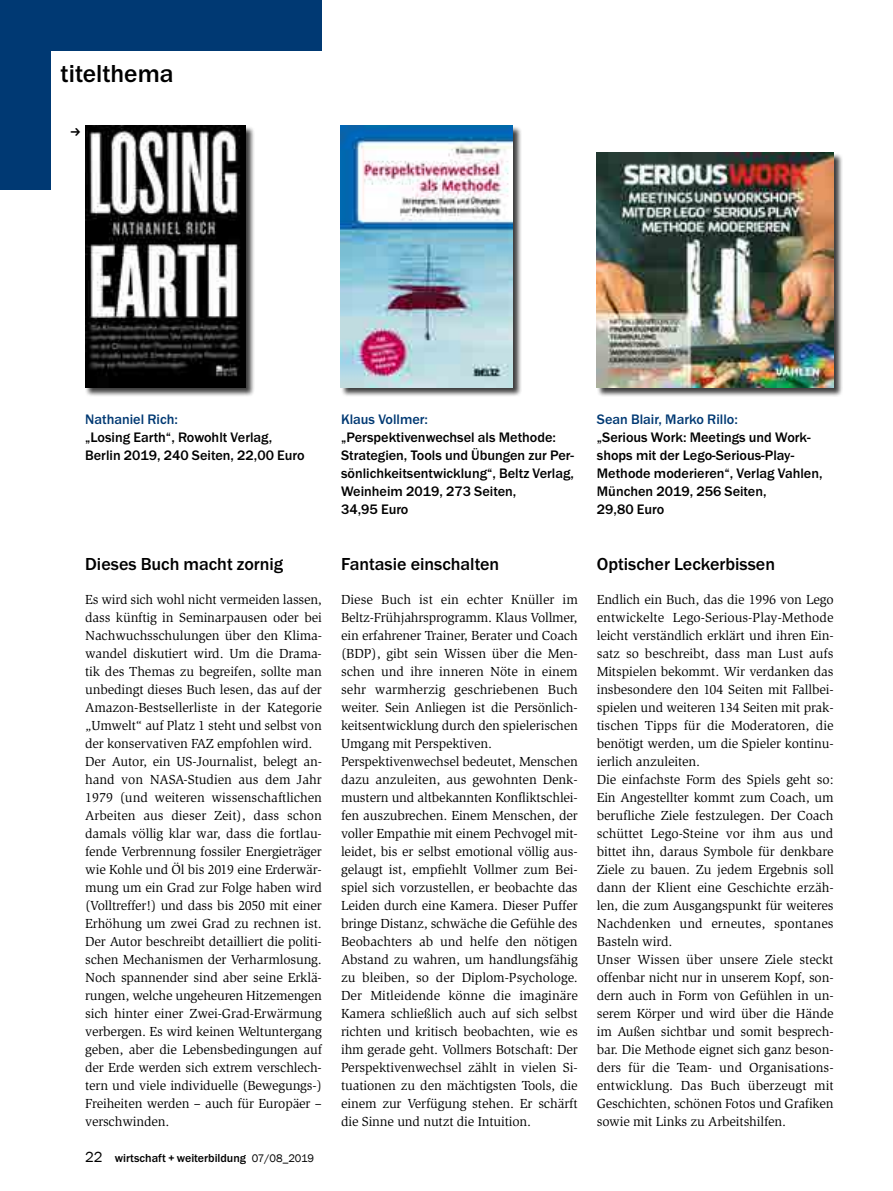
<style>
.page{position:relative;width:893px;height:1191px;background:#fff}
.page>*{position:absolute;margin:0;border:0;box-sizing:border-box;transform-origin:0 0}
.t1{font:500 25.5px "Franklin Goth EF";color:#000}
.t2{font:500 18px "Franklin Goth EF";color:#000}
.t3{font:500 14.25px/18px "Franklin Goth EF";color:#000}
.t4{font:500 14.25px "Franklin Goth EF";color:#003973}
.t5{font:13.5px/18px "Slimbach Std";letter-spacing:-.01em;color:#000}
.t6{font:500 12px "Franklin Goth EF";color:#000}
.s1{font-family:"Franklin Gothic";font-weight:400;font-size:15px}
.s2{font-family:"Franklin Gothic";font-weight:400;font-size:11.25px}
</style>
<div class="page">
<div style="left:0;top:0;width:51px;height:190px;background:#003973"></div>
<div style="left:0;top:0;width:322px;height:51px;background:#003973"></div>
<div style="left:85px;top:125px;width:170px;height:272px;background:#000;opacity:.75"></div>
<img style="left:85px;top:125px;width:161px;height:263px">
<div style="left:341px;top:125px;width:181px;height:272px;background:#000;opacity:.75"></div>
<img style="left:341px;top:125px;width:172px;height:263px">
<div style="left:597px;top:152px;width:246px;height:245px;background:#000;opacity:.75"></div>
<img style="left:597px;top:153px;width:237px;height:235px">
<h1 class="t1" style="left:61px;top:59px;width:115px">titelthema</h1>
<p class="t4" style="left:85px;top:411px;width:94px">Nathaniel Rich:</p>
<p class="t3" style="left:85px;top:428px;width:221px">„Losing Earth“, Rowohlt Verlag,<br>Berlin 2019, 240 Seiten, 22,00 Euro</p>
<h2 class="t2" style="left:85px;top:554px;width:200px">Dieses Buch macht zornig</h2>
<p class="t5" style="left:85px;top:590px;width:238px">Es wird sich wohl nicht vermeiden lassen, dass künftig in Seminarpausen oder bei Nachwuchsschulungen über den Klima&shy;wandel diskutiert wird. Um die Drama&shy;tik des Themas zu begreifen, sollte man unbedingt dieses Buch lesen, das auf der Amazon-Bestsellerliste in der Kategorie „Umwelt“ auf Platz 1 steht und selbst von der konservativen FAZ empfohlen wird.<br>Der Autor, ein US-Journalist, belegt an&shy;hand von NASA-Studien aus dem Jahr 1979 (und weiteren wissenschaftlichen Arbeiten aus dieser Zeit), dass schon damals völlig klar war, dass die fortlau&shy;fende Verbrennung fossiler Energieträger wie Kohle und Öl bis 2019 eine Erderwär&shy;mung um ein Grad zur Folge haben wird (Volltreffer!) und dass bis 2050 mit einer Erhöhung um zwei Grad zu rechnen ist.<br>Der Autor beschreibt detailliert die politi&shy;schen Mechanismen der Verharmlosung.<br>Noch spannender sind aber seine Erklä&shy;rungen, welche ungeheuren Hitzemengen sich hinter einer Zwei-Grad-Erwärmung verbergen. Es wird keinen Weltuntergang geben, aber die Lebensbedingungen auf der Erde werden sich extrem verschlech&shy;tern und viele individuelle (Bewegungs-)<br>Freiheiten werden – auch für Europäer – verschwinden.</p>
<p class="t6" style="left:85px;top:1151px;width:231px"><span class="s1">22</span> wirtschaft + weiterbildung <span class="s2">07/08_2019</span></p>
<p class="t4" style="left:341px;top:411px;width:89px">Klaus Vollmer:</p>
<p class="t3" style="left:341px;top:428px;width:235px">„Perspektivenwechsel als Methode:<br>Strategien, Tools und Übungen zur Per&shy;sönlichkeitsentwicklung“, Beltz Verlag,<br>Weinheim 2019, 273 Seiten,<br>34,95 Euro</p>
<h2 class="t2" style="left:341px;top:554px;width:160px">Fantasie einschalten</h2>
<p class="t5" style="left:341px;top:590px;width:238px">Diese Buch ist ein echter Knüller im Beltz-Frühjahrsprogramm. Klaus Vollmer, ein erfahrener Trainer, Berater und Coach (BDP), gibt sein Wissen über die Men&shy;schen und ihre inneren Nöte in einem sehr warmherzig geschriebenen Buch weiter. Sein Anliegen ist die Persönlich&shy;keitsentwicklung durch den spielerischen Umgang mit Perspektiven.<br>Perspektivenwechsel bedeutet, Menschen dazu anzuleiten, aus gewohnten Denk&shy;mustern und altbekannten Konfliktschlei&shy;fen auszubrechen. Einem Menschen, der voller Empathie mit einem Pechvogel mit&shy;leidet, bis er selbst emotional völlig aus&shy;gelaugt ist, empfiehlt Vollmer zum Bei&shy;spiel sich vorzustellen, er beobachte das Leiden durch eine Kamera. Dieser Puffer bringe Distanz, schwäche die Gefühle des Beobachters ab und helfe den nötigen Abstand zu wahren, um handlungsfähig zu bleiben, so der Diplom-Psychologe.<br>Der Mitleidende könne die imaginäre Kamera schließlich auch auf sich selbst richten und kritisch beobachten, wie es ihm gerade geht. Vollmers Botschaft: Der Perspektivenwechsel zählt in vielen Si&shy;tuationen zu den mächtigsten Tools, die einem zur Verfügung stehen. Er schärft die Sinne und nutzt die Intuition.</p>
<p class="t4" style="left:597px;top:411px;width:142px">Sean Blair, Marko Rillo:</p>
<p class="t3" style="left:597px;top:428px;width:227px">„Serious Work: Meetings und Work&shy;shops mit der Lego-Serious-Play-<br>Methode moderieren“, Verlag Vahlen,<br>München 2019, 256 Seiten,<br>29,80 Euro</p>
<h2 class="t2" style="left:597px;top:554px;width:180px">Optischer Leckerbissen</h2>
<p class="t5" style="left:597px;top:590px;width:238px">Endlich ein Buch, das die 1996 von Lego entwickelte Lego-Serious-Play-Methode leicht verständlich erklärt und ihren Ein&shy;satz so beschreibt, dass man Lust aufs Mitspielen bekommt. Wir verdanken das insbesondere den 104 Seiten mit Fallbei&shy;spielen und weiteren 134 Seiten mit prak&shy;tischen Tipps für die Moderatoren, die benötigt werden, um die Spieler kontinu&shy;ierlich anzuleiten.<br>Die einfachste Form des Spiels geht so:<br>Ein Angestellter kommt zum Coach, um berufliche Ziele festzulegen. Der Coach schüttet Lego-Steine vor ihm aus und bittet ihn, daraus Symbole für denkbare Ziele zu bauen. Zu jedem Ergebnis soll dann der Klient eine Geschichte erzäh&shy;len, die zum Ausgangspunkt für weiteres Nachdenken und erneutes, spontanes Basteln wird.<br>Unser Wissen über unsere Ziele steckt offenbar nicht nur in unserem Kopf, son&shy;dern auch in Form von Gefühlen in un&shy;serem Körper und wird über die Hände im Außen sichtbar und somit besprech&shy;bar. Die Methode eignet sich ganz beson&shy;ders für die Team- und Organisations&shy;entwicklung. Das Buch überzeugt mit Geschichten, schönen Fotos und Grafiken sowie mit Links zu Arbeitshilfen.</p>
</div>
